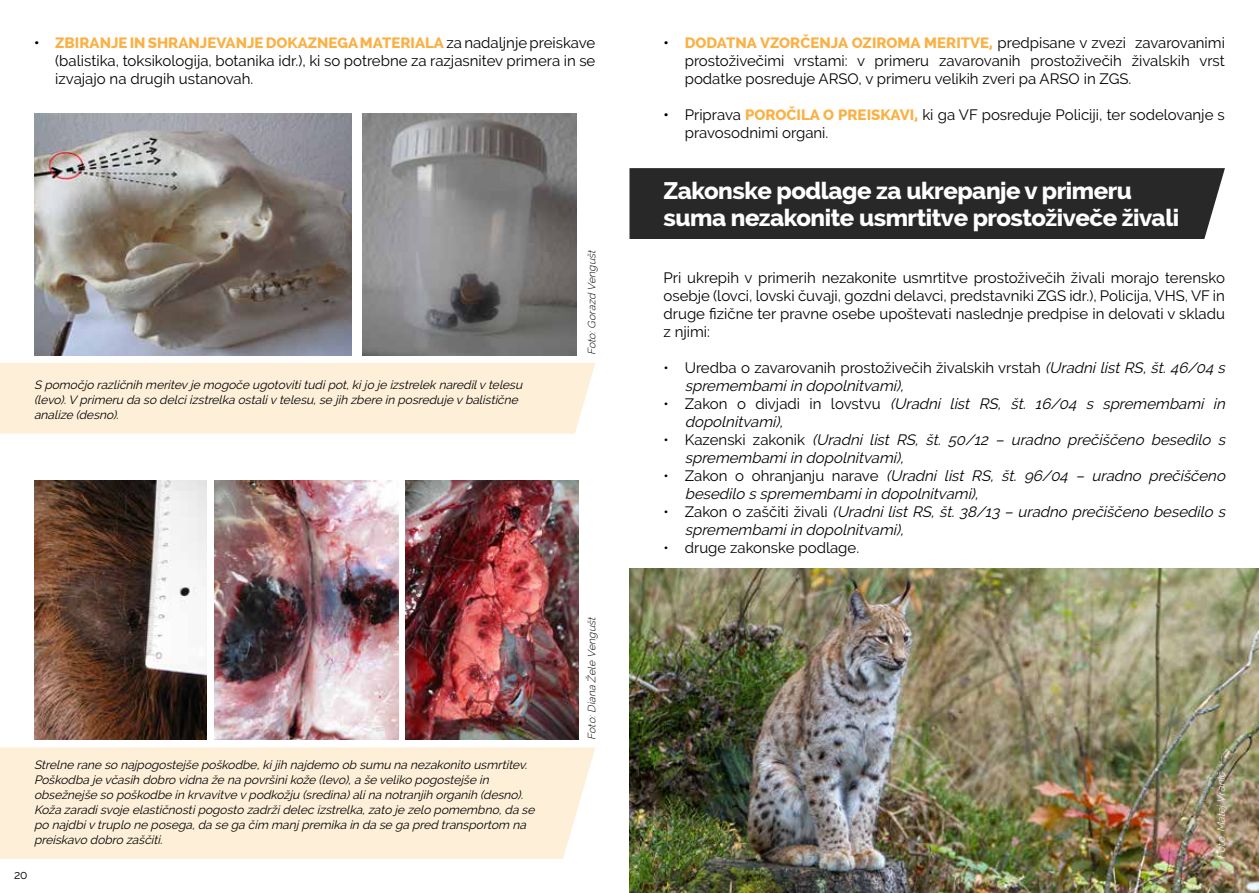
<style>
.page{position:relative;width:1259px;height:893px;background:#fff}
.page>*{position:absolute;margin:0;border:0;box-sizing:border-box;transform-origin:0 0}
.t1{font:800 24px/27px "Raleway";letter-spacing:-.02em;color:#fff}
.t2{font:15px/18px "Raleway";color:#000;text-align:justify}
.t3{font:italic 15px/18px "Raleway";color:#000}
.t4{font:italic 12px/15px "Raleway";color:#000}
.t5{font:12px "Raleway";color:#000}
.t6{font:italic 300 10.5px "Raleway";color:#000}
.t7{font:italic 300 10.5px "Raleway";color:#fff}
.s1{font-weight:700}
.s2{font-weight:800;color:#fab042}
.s3{font-style:normal}
</style>
<div class="page">
<div style="left:0;top:363px;width:595px;height:71px;background:#feefd9"></div>
<div style="left:0;top:747px;width:595px;height:112px;background:#feefd9"></div>
<img style="left:34px;top:114px;width:318px;height:241px">
<img style="left:363px;top:114px;width:214px;height:241px">
<img style="left:34px;top:480px;width:173px;height:260px">
<img style="left:214px;top:480px;width:184px;height:260px">
<img style="left:405px;top:480px;width:173px;height:260px">
<img style="left:629px;top:568px;width:630px;height:325px">
<div style="left:629px;top:168px;width:596px;height:71px;background:#272827"></div>
<p class="t2" style="left:55px;top:34px;width:542px;text-indent:-21px"><span class="s1">•</span> <span class="s2">ZBIRANJE IN SHRANJEVANJE DOKAZNEGA MATERIALA</span> za nadaljnje preiskave (balistika, toksikologija, botanika idr.), ki so potrebne za razjasnitev primera in se izvajajo na drugih ustanovah.</p>
<p class="t4" style="left:34px;top:377px;width:493px">S pomočjo različnih meritevje mogoče ugotovititudipot,kijo je izstrelek naredilvtelesu (levo).V primeru da so delciizstrelka ostalivtelesu,se j ih zbere in posreduje vbalistične analize (desno).</p>
<p class="t6" style="left:585px;top:355px;width:109px;rotate:-90deg">Foto:Gorazd Veng ušt</p>
<p class="t4" style="left:34px;top:757px;width:505px">Strelne rane so najpogostejše poškodbe,kij ih najdemo ob sumu na nezakonito usmrtitev.<br>Poškodba je včasih dobro vidna že na površinikože (levo),a še veliko pogostejše in obsežnejše so poškodbe in krvavitve vpodkožj u (sredina)alina notranj ih organih (desno).<br>Koža zaradisvoje elastičnostipogosto zadržidelec izstrelka,zato je zelo pomembno,da se po najdbivtruplo ne posega,da se ga čim manj premika in da se ga pred transportom na preiskavo dobro zaščiti.</p>
<p class="t5" style="left:14px;top:867px;width:15px">20</p>
<p class="t6" style="left:585px;top:740px;width:127px;rotate:-90deg">Foto:Diana Žele Veng ušt</p>
<p class="t2" style="left:685px;top:34px;width:542px;text-indent:-21px"><span class="s1">•</span> <span class="s2">DODATNA VZORČENJA OZIROMA MERITVE,</span> predpisane v zvezi zavarovanimi prostoživečimi vrstami: v primeru zavarovanih prostoživečih živalskih vrst podatke posreduje ARSO, v primeru velikih zveri pa ARSO in ZGS.</p>
<p class="t2" style="left:685px;top:106px;width:541px;text-indent:-21px"><span class="s1">•</span> Priprava <span class="s2">POROČILA O PREISKAVI,</span> ki ga VF posreduje Policiji, ter sodelovanje s pravosodnimi organi.</p>
<h1 class="t1" style="left:663px;top:177px;width:517px">Zakonske podlage za ukrepanje v primeru suma nezakonite usmrtitve prostoživeče živali</h1>
<p class="t2" style="left:663px;top:269px;width:563px">Pri ukrepih v primerih nezakonite usmrtitve prostoživečih živali morajo terensko osebje (lovci, lovski čuvaji, gozdni delavci, predstavniki ZGS idr.), Policija, VHS, VF in druge fizične ter pravne osebe upoštevati naslednje predpise in delovati v skladu z njimi:</p>
<p class="t3" style="left:685px;top:359px;width:546px;text-indent:-21px"><span class="s3">• Uredba o zavarovanih prostoživečih živalskih vrstah</span> (UradnilistRS,št.46/04 s spremembamiin dopolnitvami),</p>
<p class="t3" style="left:685px;top:395px;width:545px;text-indent:-21px"><span class="s3">• Z a k o n o d i vj a d i i n l o v s t v u</span> (Uradni list RS, št. 16/04 s spremembami in dopolnitvami),</p>
<p class="t3" style="left:685px;top:431px;width:546px;text-indent:-21px"><span class="s3">• K a z e n s k i z a k o n i k</span> (Uradni list RS, št. 50/12 – uradno prečiščeno besedilo s spremembamiin dopolnitvami),</p>
<p class="t3" style="left:685px;top:467px;width:546px;text-indent:-21px"><span class="s3">• Z a k o n o o h r a nj a nj u n a r a v e</span> (Uradni list RS, št. 96/04 – uradno prečiščeno besedilo sspremembamiin dopolnitvami),</p>
<p class="t3" style="left:685px;top:503px;width:546px;text-indent:-21px"><span class="s3">• Z a k o n o z a š č i t i ž i v a l i</span> (UradnilistRS,št.38/13 – uradno prečiščeno besedilo s spremembamiin dopolnitvami),</p>
<p class="t2" style="left:663px;top:539px;width:197px">• druge zakonske podlage.</p>
<p class="t7" style="left:1215px;top:859px;width:91px;rotate:-90deg">Foto:MatejVranič</p>
</div>
